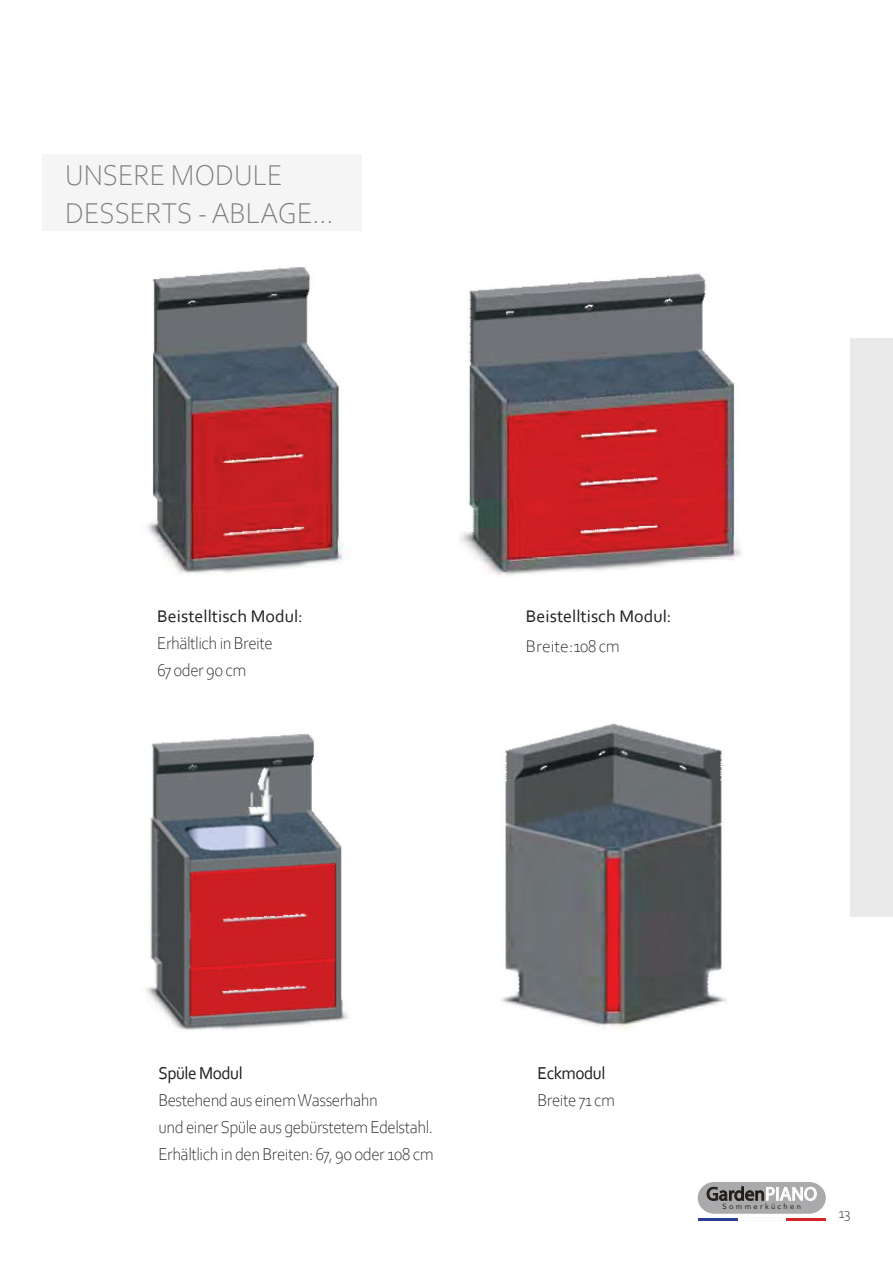
<style>
.page{position:relative;width:893px;height:1263px;background:#fff}
.page>*{position:absolute;margin:0;border:0;box-sizing:border-box;transform-origin:0 0}
.t1{font:300 30px/37.5px "Corbel";color:#7d7c7e;scale:.96 1}
.t2{font:19.05px "Myriad Pro";color:#1c1900}
.t3{font:300 18px/27px "Corbel";letter-spacing:-.03em;color:#241f1f;scale:.96 1}
.t4{font:18px "Corbel";letter-spacing:-.03em;color:#241f1f;scale:.96 1}
.t5{font:17.7px/30px "Corbel";color:#241f1f}
.t6{font:300 15px "Corbel";color:#241f1f}
.t7{font:7.65px "Avenir";letter-spacing:.3em;color:#241f1f}
.s1{font-weight:300}
.s2{font-weight:300;font-size:18px}
.s3{color:#fff}
</style>
<div class="page">
<div style="left:850px;top:338px;width:43px;height:578px;background:#ebeaea"></div>
<svg style="left:698px;top:1182px;width:128px;height:38px"></svg>
<hr style="left:786px;top:1218px;width:40px;height:2px;background:#d42429">
<div style="left:43px;top:154px;width:319px;height:77px;background:#f6f5f5"></div>
<img style="left:460px;top:273px;width:282px;height:304px">
<img style="left:501px;top:723px;width:226px;height:306px">
<img style="left:146px;top:734px;width:203px;height:296px">
<img style="left:147px;top:267px;width:196px;height:308px">
<h1 class="t1" style="left:65px;top:155px;width:281px">UNSERE MODULE<br>DESSERTS - ABLAGE...</h1>
<p class="t5" style="left:157px;top:601px;width:147px">Beistelltisch Modul:</p>
<p class="t3" style="left:157px;top:629px;width:122px">Erhältlich in Breite<br>67 oder 90 cm</p>
<p class="t5" style="left:526px;top:601px;width:147px">Beistelltisch Modul:<br><span class="s1">Breite:</span><span class="s2">108 cm</span></p>
<p class="t4" style="left:159px;top:1061px;width:89px">Spüle Modul</p>
<p class="t3" style="left:159px;top:1085px;width:288px">Bestehend aus einem Wasserhahn<br>und einer Spüle aus gebürstetem Edelstahl.<br>Erhältlich in den Breiten: 67, 90 oder 108 cm</p>
<p class="t4" style="left:538px;top:1061px;width:72px">Eckmodul</p>
<p class="t3" style="left:538px;top:1085px;width:82px">Breite 71 cm</p>
<p class="t2" style="left:706px;top:1182px;width:112px">Garden<span class="s3">PIANO</span></p>
<p class="t7" style="left:723px;top:1200px;width:80px">Sommerküchen</p>
<p class="t6" style="left:838px;top:1203px;width:14px">13</p>
</div>
